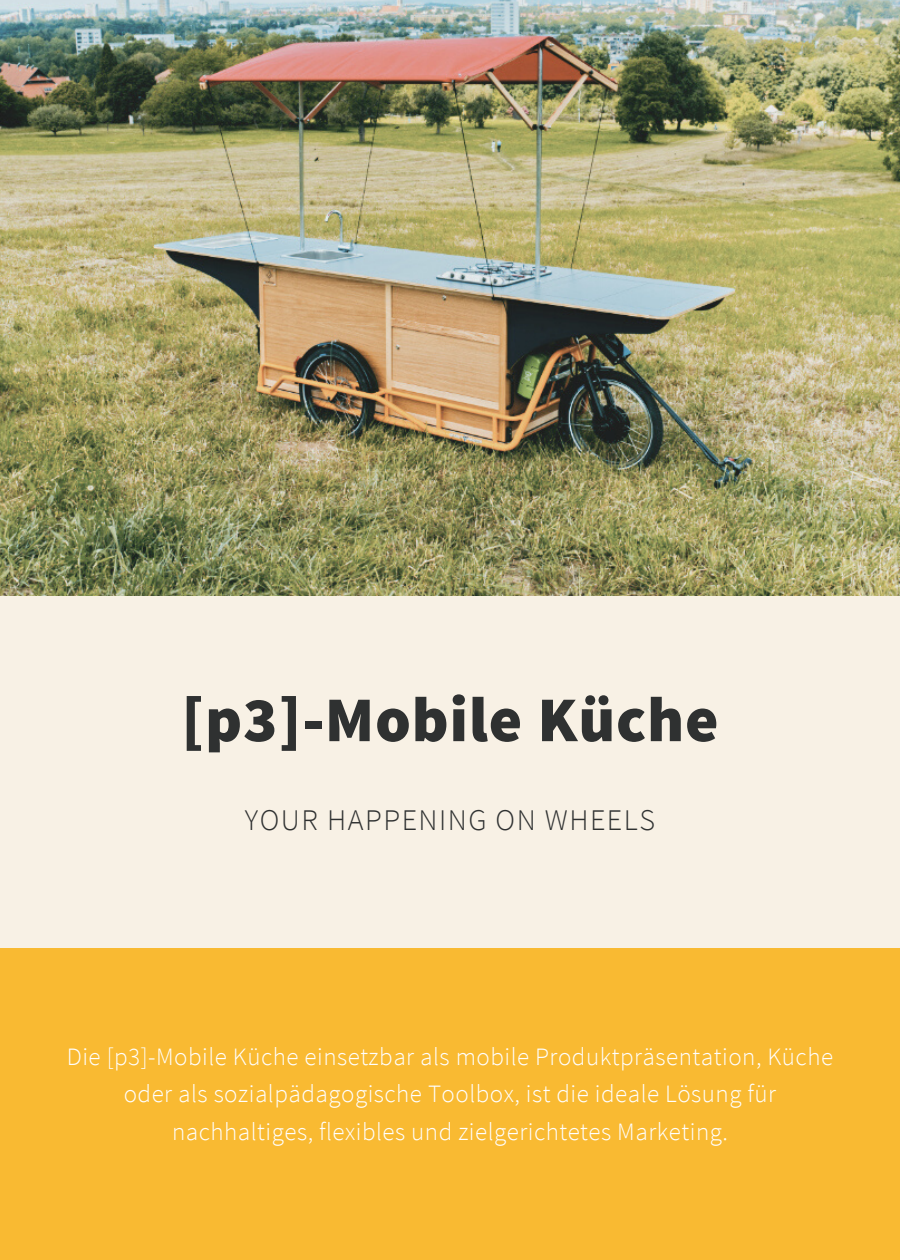
<style>
.page{position:relative;width:900px;height:1260px;background:#f8f1e5}
.page>*{position:absolute;margin:0;border:0;box-sizing:border-box;transform-origin:0 0}
.t1{font:900 63.75px "Source Sans Pro";letter-spacing:.015em;color:#2f3131}
.t2{font:300 30px "Source Sans Pro";letter-spacing:.05em;color:#2f3131}
.t3{font:300 25px/37.5px "Source Sans Pro";letter-spacing:.02em;color:#fff;text-align:center}
</style>
<div class="page">
<img style="left:0;top:0;width:900px;height:596px">
<div style="left:0;top:948px;width:900px;height:312px;background:#f9ba32"></div>
<p class="t1" style="left:181px;top:678px;width:539px">[p3]-Mobile Küche</p>
<p class="t2" style="left:245px;top:801px;width:412px">YOUR HAPPENING ON WHEELS</p>
<p class="t3" style="left:67px;top:1037px;width:768px">Die [p3]-Mobile Küche einsetzbar als mobile Produktpräsentation, Küche oder als sozialpädagogische Toolbox, ist die ideale Lösung für nachhaltiges, flexibles und zielgerichtetes Marketing.</p>
</div>
